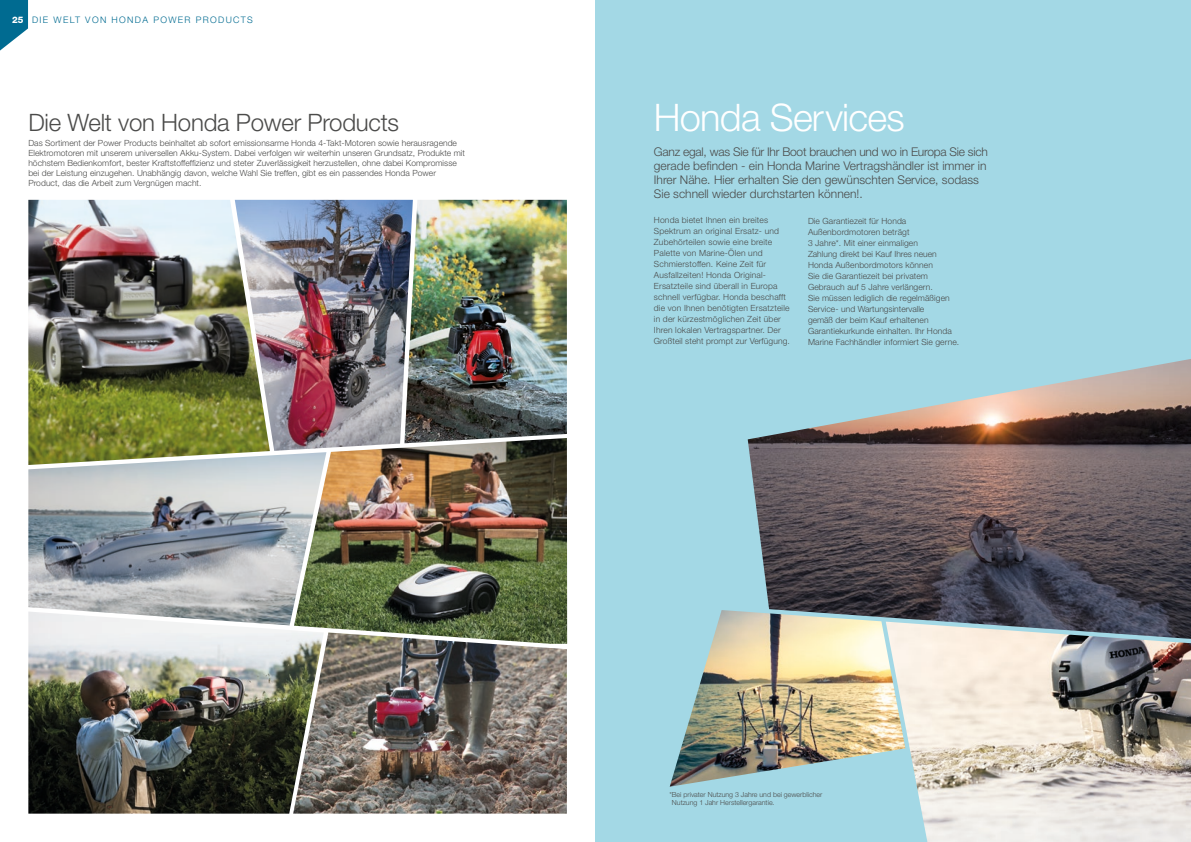
<style>
.page{position:relative;width:1191px;height:842px;background:#fff}
.page>*{position:absolute;margin:0;border:0;box-sizing:border-box;transform-origin:0 0}
.t1{font:300 38px "Helvetica Neue LT Std";letter-spacing:-.02em;color:#fff}
.t2{font:300 24px "Helvetica Neue LT Std";letter-spacing:-.01em;color:#4b4b4a}
.t3{font:300 12px/14px "Helvetica Neue LT Pro";color:#4b4b4a}
.t4{font:300 9px "Helvetica Neue LT Std";letter-spacing:.15em;color:#006b91}
.t5{font:300 8.5px/11px "Helvetica Neue LT Std";letter-spacing:.01em;color:#4b4b4a}
.t6{font:300 8.5px/10px "Helvetica Neue LT Pro";letter-spacing:.005em;color:#4b4b4a}
.t7{font:300 7px/8px "Helvetica Neue LT Std";color:#4b4b4a}
.s1{font-weight:800;color:#fff}
</style>
<div class="page">
<svg style="left:0;top:0;width:28px;height:51px"></svg>
<div style="left:595px;top:0;width:596px;height:842px;background:#a3d8e5"></div>
<img style="left:28px;top:200px;width:242px;height:252px">
<img style="left:28px;top:452px;width:266px;height:159px">
<img style="left:28px;top:611px;width:266px;height:203px">
<img style="left:293px;top:632px;width:274px;height:182px">
<img style="left:235px;top:200px;width:169px;height:251px">
<img style="left:294px;top:438px;width:273px;height:206px">
<img style="left:404px;top:200px;width:163px;height:243px">
<img style="left:905px;top:639px;width:286px;height:203px">
<img style="left:747px;top:359px;width:444px;height:280px">
<img style="left:669px;top:610px;width:236px;height:177px">
<p class="t4" style="left:12px;top:15px;width:242px"><span class="s1">25</span> DIE WELT VON HONDA POWER PRODUCTS</p>
<h2 class="t2" style="left:28px;top:107px;width:372px">Die Welt von Honda Power Products</h2>
<p class="t6" style="left:28px;top:138px;width:438px">Das Sortiment der Power Products beinhaltet ab sofort emissionsarme Honda 4-Takt-Motoren sowie herausragende Elektromotoren mit unserem universellen Akku-System. Dabei verfolgen wir weiterhin unseren Grundsatz, Produkte mit höchstem Bedienkomfort, bester Kraftstoffeffizienz und steter Zuverlässigkeit herzustellen, ohne dabei Kompromisse bei der Leistung einzugehen. Unabhängig davon, welche Wahl Sie treffen, gibt es ein passendes Honda Power Product, das die Arbeit zum Vergnügen macht.</p>
<h1 class="t1" style="left:654px;top:94px;width:252px">Honda Services</h1>
<h3 class="t3" style="left:654px;top:144px;width:335px">Ganz egal, was Sie für Ihr Boot brauchen und wo in Europa Sie sich gerade befinden - ein Honda Marine Vertragshändler ist immer in Ihrer Nähe. Hier erhalten Sie den gewünschten Service, sodass Sie schnell wieder durchstarten können!.</h3>
<p class="t5" style="left:654px;top:215px;width:137px">Honda bietet Ihnen ein breites Spektrum an original Ersatz- und Zubehörteilen sowie eine breite Palette von Marine-Ölen und Schmierstoffen. Keine Zeit für Ausfallzeiten! Honda Original-Ersatzteile sind überall in Europa schnell verfügbar. Honda beschafft die von Ihnen benötigten Ersatzteile in der kürzestmöglichen Zeit über Ihren lokalen Vertragspartner. Der Großteil steht prompt zur Verfügung.</p>
<p class="t5" style="left:808px;top:215px;width:153px">Die Garantiezeit für Honda Außenbordmotoren beträgt<br>3 Jahre*. Mit einer einmaligen<br>Zahlung direkt bei Kauf Ihres neuen Honda Außenbordmotors können<br>Sie die Garantiezeit bei privatem Gebrauch auf 5 Jahre verlängern.<br>Sie müssen lediglich die regelmäßigen Service- und Wartungsintervalle<br>gemäß der beim Kauf erhaltenen Garantiekurkunde einhalten. Ihr Honda Marine Fachhändler informiert Sie gerne.</p>
<p class="t7" style="left:672px;top:790px;width:152px;text-indent:-2px">*Bei privater Nutzung 3 Jahre und bei gewerblicher<br>Nutzung 1 Jahr Herstellergarantie.</p>
</div>
